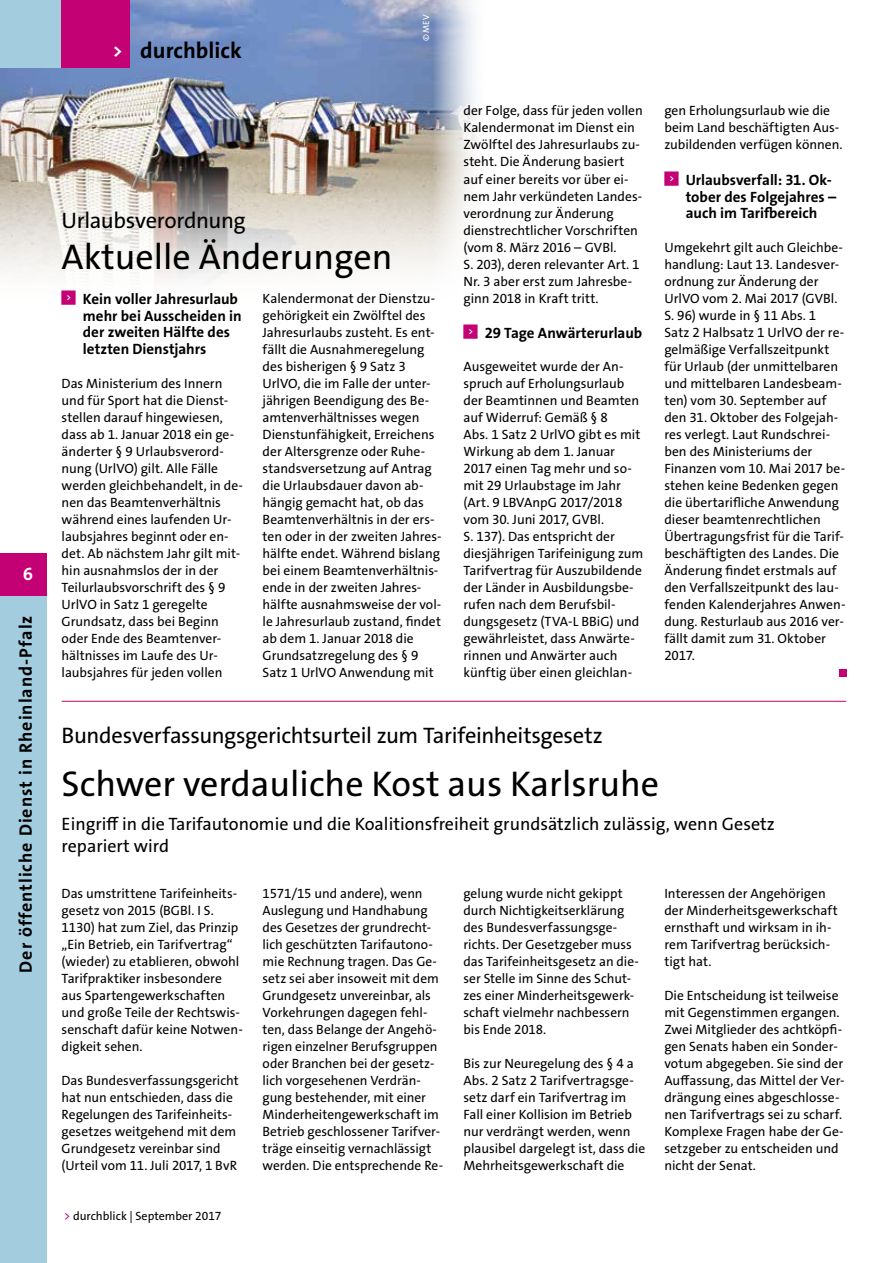
<style>
.page{position:relative;width:893px;height:1263px;background:#fff}
.page>*{position:absolute;margin:0;border:0;box-sizing:border-box;transform-origin:0 0}
.t1{font:36px "The Sans Os F";color:#000}
.t2{font:22.5px "The Sans Os F";letter-spacing:-.015em;color:#000}
.t3{font:700 22.5px "The Sans Os F";color:#000}
.t4{font:18px/22.5px "The Sans Os F";color:#000}
.t5{font:700 18px "The Sans Os F";letter-spacing:.055em;color:#000}
.t6{font:700 18px "The Sans Os F";color:#fff}
.t7{font:700 15px/16.5px "The Sans Os F";color:#000}
.t8{font:13.5px/17px "The Sans Os F";color:#000}
.t9{font:12px "The Sans Os F";color:#000}
.t10{font:9px "The Sans Os F";color:#fff}
.s1{color:#c40075}
</style>
<div class="page">
<img style="left:0;top:0;width:477px;height:280px">
<hr style="left:62px;top:701px;width:784px;height:1px;background:#c40075">
<div style="left:839px;top:670px;width:7px;height:7px;background:#c40075"></div>
<div style="left:0;top:0;width:130px;height:68px;background:#a3cddf"></div>
<div style="left:62px;top:0;width:68px;height:68px;background:#c40075"></div>
<div style="left:0;top:553px;width:47px;height:710px;background:#a3cddf"></div>
<div style="left:0;top:553px;width:47px;height:42px;background:#c40075"></div>
<h3 class="t6" style="left:23px;top:562px;width:11px">6</h3>
<h3 class="t5" style="left:14px;top:973px;width:359px;rotate:-90deg">Der öffentliche Dienst in Rheinland-Pfalz</h3>
<h3 class="t6" style="left:113px;top:39px;width:11px">&gt;</h3>
<h2 class="t3" style="left:140px;top:36px;width:103px">durchblick</h2>
<p class="t10" style="left:420px;top:41px;width:29px;rotate:-90deg">© MEV</p>
<h2 class="t2" style="left:62px;top:206px;width:186px">Urlaubsverordnung</h2>
<h1 class="t1" style="left:62px;top:233px;width:332px">Aktuelle Änderungen</h1>
<p class="t7" style="left:83px;top:291px;width:160px;text-indent:-21px"><sup>&lt;</sup> Kein voller Jahresurlaub mehr bei Ausscheiden in der zweiten Hälfte des letzten Dienstjahrs</p>
<p class="t8" style="left:62px;top:375px;width:183px">Das Ministerium des Innern und für Sport hat die Dienst&shy;stellen darauf hingewiesen, dass ab 1. Januar 2018 ein ge&shy;änderter § 9 Urlaubsverord&shy;nung (UrlVO) gilt. Alle Fälle werden gleichbehandelt, in de&shy;nen das Beamtenverhältnis während eines laufenden Ur&shy;laubsjahres beginnt oder en&shy;det. Ab nächstem Jahr gilt mit&shy;hin ausnahmslos der in der<br>Teilurlaubsvorschrift des § 9<br>UrlVO in Satz 1 geregelte<br>Grundsatz, dass bei Beginn oder Ende des Beamtenver&shy;hältnisses im Laufe des Ur&shy;laubsjahres für jeden vollen</p>
<p class="t8" style="left:263px;top:290px;width:180px">Kalendermonat der Dienstzu&shy;gehörigkeit ein Zwölftel des<br>Jahresurlaubs zusteht. Es ent&shy;fällt die Ausnahmeregelung des bisherigen § 9 Satz 3<br>UrlVO, die im Falle der unter&shy;jährigen Beendigung des Be&shy;amtenverhältnisses wegen<br>Dienstunfähigkeit, Erreichens der Altersgrenze oder Ruhe&shy;standsversetzung auf Antrag die Urlaubsdauer davon ab&shy;hängig gemacht hat, ob das<br>Beamtenverhältnis in der ers&shy;ten oder in der zweiten Jahres&shy;hälfte endet. Während bislang bei einem Beamtenverhältnis&shy;ende in der zweiten Jahres&shy;hälfte ausnahmsweise der vol&shy;le Jahresurlaub zustand, findet ab dem 1. Januar 2018 die<br>Grundsatzregelung des § 9<br>Satz 1 UrlVO Anwendung mit</p>
<p class="t8" style="left:463px;top:103px;width:181px">der Folge, dass für jeden vollen<br>Kalendermonat im Dienst ein<br>Zwölftel des Jahresurlaubs zu&shy;steht. Die Änderung basiert auf einer bereits vor über ei&shy;nem Jahr verkündeten Landes&shy;verordnung zur Änderung dienstrechtlicher Vorschriften (vom 8. März 2016 – GVBl.<br>S. 203), deren relevanter Art. 1<br>Nr. 3 aber erst zum Jahresbe&shy;ginn 2018 in Kraft tritt.</p>
<p class="t7" style="left:463px;top:325px;width:180px"><sup>&lt;</sup> 29 Tage Anwärterurlaub</p>
<p class="t8" style="left:463px;top:358px;width:181px">Ausgeweitet wurde der An&shy;spruch auf Erholungsurlaub der Beamtinnen und Beamten auf Widerruf: Gemäß § 8<br>Abs. 1 Satz 2 UrlVO gibt es mit<br>Wirkung ab dem 1. Januar<br>2017 einen Tag mehr und so&shy;mit 29 Urlaubstage im Jahr (Art. 9 LBVAnpG 2017/2018 vom 30. Juni 2017, GVBl.<br>S. 137). Das entspricht der diesjährigen Tarifeinigung zum<br>Tarifvertrag für Auszubildende der Länder in Ausbildungsbe&shy;rufen nach dem Berufsbil&shy;dungsgesetz (TVA-L BBiG) und gewährleistet, dass Anwärte&shy;rinnen und Anwärter auch künftig über einen gleichlan-</p>
<p class="t8" style="left:664px;top:103px;width:180px">gen Erholungsurlaub wie die beim Land beschäftigten Aus&shy;zubildenden verfügen können.</p>
<p class="t7" style="left:686px;top:172px;width:152px;text-indent:-21px"><sup>&lt;</sup> Urlaubsverfall: 31. Ok&shy;tober des Folgejahres – auch im Tarifbereich</p>
<p class="t8" style="left:664px;top:239px;width:183px">Umgekehrt gilt auch Gleichbe&shy;handlung: Laut 13. Landesver&shy;ordnung zur Änderung der<br>UrlVO vom 2. Mai 2017 (GVBl.<br>S. 96) wurde in § 11 Abs. 1<br>Satz 2 Halbsatz 1 UrlVO der re&shy;gelmäßige Verfallszeitpunkt für Urlaub (der unmittelbaren und mittelbaren Landesbeam&shy;ten) vom 30. September auf den 31. Oktober des Folgejah&shy;res verlegt. Laut Rundschrei&shy;ben des Ministeriums der<br>Finanzen vom 10. Mai 2017 be&shy;stehen keine Bedenken gegen die übertarifliche Anwendung dieser beamtenrechtlichen<br>Übertragungsfrist für die Tarif&shy;beschäftigten des Landes. Die<br>Änderung findet erstmals auf den Verfallszeitpunkt des lau&shy;fenden Kalenderjahres Anwen&shy;dung. Resturlaub aus 2016 ver&shy;fällt damit zum 31. Oktober<br>2017.</p>
<h2 class="t2" style="left:62px;top:721px;width:543px">Bundesverfassungsgerichtsurteil zum Tarifeinheitsgesetz</h2>
<h1 class="t1" style="left:62px;top:761px;width:599px">Schwer verdauliche Kost aus Karlsruhe</h1>
<h3 class="t4" style="left:62px;top:813px;width:715px">Eingriff in die Tarifautonomie und die Koalitionsfreiheit grundsätzlich zulässig, wenn Gesetz repariert wird</h3>
<p class="t8" style="left:62px;top:885px;width:183px">Das umstrittene Tarifeinheits&shy;gesetz von 2015 (BGBl. I S.<br>1130) hat zum Ziel, das Prinzip „Ein Betrieb, ein Tarifvertrag“ (wieder) zu etablieren, obwohl<br>Tarifpraktiker insbesondere aus Spartengewerkschaften und große Teile der Rechtswis&shy;senschaft dafür keine Notwen&shy;digkeit sehen.</p>
<p class="t8" style="left:62px;top:1072px;width:179px">Das Bundesverfassungsgericht hat nun entschieden, dass die<br>Regelungen des Tarifeinheits&shy;gesetzes weitgehend mit dem<br>Grundgesetz vereinbar sind (Urteil vom 11. Juli 2017, 1 BvR</p>
<p class="t8" style="left:263px;top:885px;width:182px">1571/15 und andere), wenn<br>Auslegung und Handhabung des Gesetzes der grundrecht&shy;lich geschützten Tarifautono&shy;mie Rechnung tragen. Das Ge&shy;setz sei aber insoweit mit dem<br>Grundgesetz unvereinbar, als<br>Vorkehrungen dagegen fehl&shy;ten, dass Belange der Angehö&shy;rigen einzelner Berufsgruppen oder Branchen bei der gesetz&shy;lich vorgesehenen Verdrän&shy;gung bestehender, mit einer<br>Minderheitengewerkschaft im<br>Betrieb geschlossener Tarifver&shy;träge einseitig vernachlässigt werden. Die entsprechende Re-</p>
<p class="t8" style="left:463px;top:885px;width:177px">gelung wurde nicht gekippt durch Nichtigkeitserklärung des Bundesverfassungsge&shy;richts. Der Gesetzgeber muss das Tarifeinheitsgesetz an die&shy;ser Stelle im Sinne des Schut&shy;zes einer Minderheitsgewerk&shy;schaft vielmehr nachbessern bis Ende 2018.</p>
<p class="t8" style="left:664px;top:885px;width:175px">Interessen der Angehörigen der Minderheitsgewerkschaft ernsthaft und wirksam in ih&shy;rem Tarifvertrag berücksich&shy;tigt hat.</p>
<p class="t8" style="left:664px;top:987px;width:182px">Die Entscheidung ist teilweise mit Gegenstimmen ergangen.<br>Zwei Mitglieder des achtköpfi&shy;gen Senats haben ein Sonder&shy;votum abgegeben. Sie sind der<br>Auffassung, das Mittel der Ver&shy;drängung eines abgeschlosse&shy;nen Tarifvertrags sei zu scharf.<br>Komplexe Fragen habe der Ge&shy;setzgeber zu entscheiden und nicht der Senat.</p>
<p class="t8" style="left:463px;top:1055px;width:183px">Bis zur Neuregelung des § 4 a<br>Abs. 2 Satz 2 Tarifvertragsge&shy;setz darf ein Tarifvertrag im<br>Fall einer Kollision im Betrieb nur verdrängt werden, wenn plausibel dargelegt ist, dass die<br>Mehrheitsgewerkschaft die</p>
<p class="t9" style="left:64px;top:1208px;width:159px"><span class="s1">&gt;</span> durchblick | September 2017</p>
</div>
